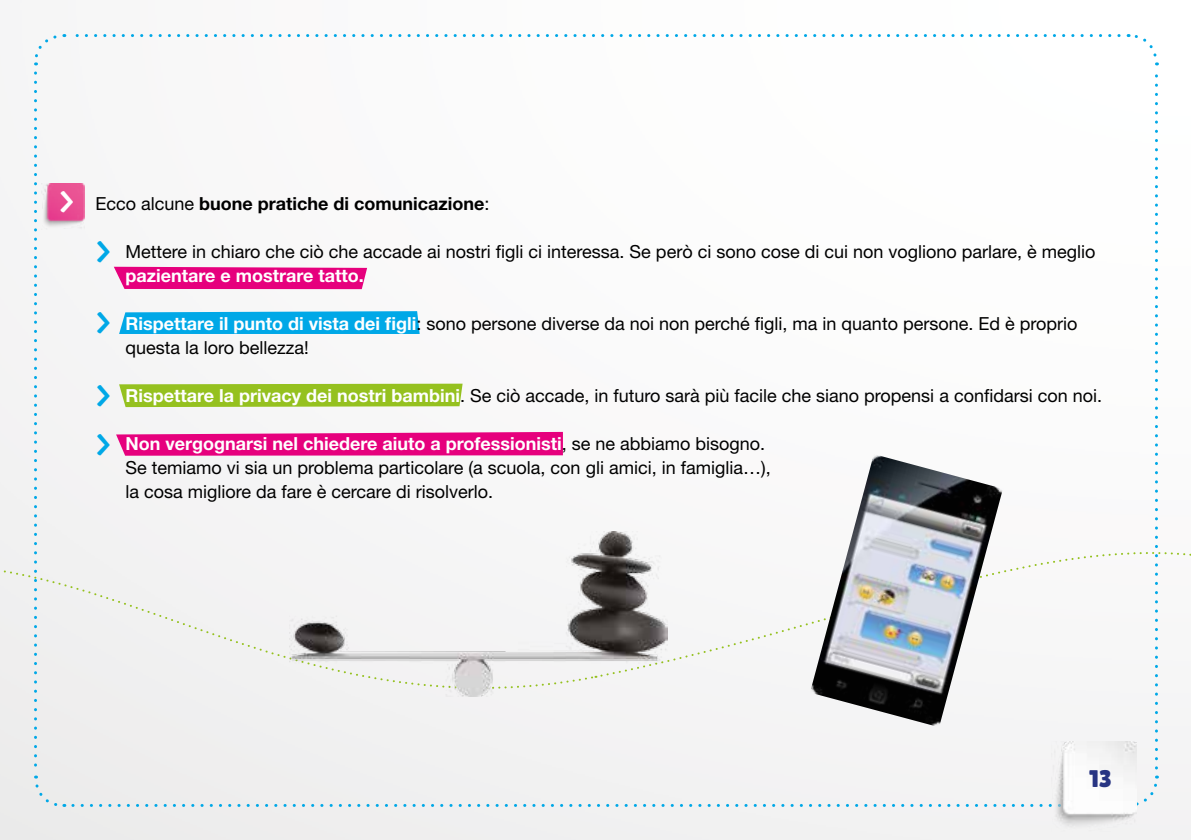
<style>
.page{position:relative;width:1191px;height:840px;background:#fff}
.page>*{position:absolute;margin:0;border:0;box-sizing:border-box;transform-origin:0 0}
.t1{font:36px/71.8px "Lilita One";color:#00a8e7;text-align:justify}
.t2{font:36px "Lilita One";color:#fff}
.t3{font:24px "Lilita One";color:#283583}
.t4{font:18px/24px "Helvetica Neue";color:#000}
.t5{font:700 18px "Helvetica Neue";color:#000}
.t6{font:700 18px "Helvetica Neue";color:#fff}
.s1{font-weight:400}
.s2{font-weight:700;color:#fff}
</style>
<div class="page">
<img style="left:0;top:34px;width:1191px;height:805px">
<div style="left:73px;top:775px;width:1086px;height:32px;background:#f1f1f1"></div>
<svg style="left:1128px;top:34px;width:30px;height:733px"></svg>
<svg style="left:32px;top:34px;width:1087px;height:31px"></svg>
<div style="left:33px;top:73px;width:32px;height:735px;background:#f4f3f4"></div>
<img style="left:1051px;top:740px;width:85px;height:91px">
<div style="left:0;top:564px;width:595px;height:163px;background:#f1f1f1"></div>
<svg style="left:599px;top:526px;width:592px;height:151px"></svg>
<svg style="left:119px;top:383px;width:343px;height:24px;background:#9bc42d"></svg>
<svg style="left:114px;top:266px;width:253px;height:23px;background:#e71587"></svg>
<svg style="left:116px;top:431px;width:447px;height:24px;background:#e71889"></svg>
<svg style="left:119px;top:311px;width:301px;height:23px;background:#0cabe7"></svg>
<img style="left:41px;top:183px;width:43px;height:46px">
<img style="left:810px;top:454px;width:193px;height:272px">
<img style="left:290px;top:531px;width:377px;height:165px">
<h1 class="t2" style="left:59px;top:181px;width:18px">&gt;</h1>
<p class="t5" style="left:95px;top:192px;width:395px"><span class="s1">Ecco alcune</span> buone pratiche di comunicazione<span class="s1">:</span></p>
<p class="t4" style="left:125px;top:239px;width:971px">Mettere in chiaro che ciò che accade ai nostri figli ci interessa. Se però ci sono cose di cui non vogliono parlare, è meglio</p>
<p class="t6" style="left:125px;top:264px;width:240px">pazientare e mostrare tatto.</p>
<p class="t4" style="left:125px;top:311px;width:953px"><span class="s2">Rispettare il punto di vista dei figli</span>: sono persone diverse da noi non perché figli, ma in quanto persone. Ed è proprio questa la loro bellezza!</p>
<p class="t4" style="left:125px;top:383px;width:978px"><span class="s2">Rispettare la privacy dei nostri bambini</span>. Se ciò accade, in futuro sarà più facile che siano propensi a confidarsi con noi.</p>
<p class="t4" style="left:125px;top:431px;width:647px"><span class="s2">Non vergognarsi nel chiedere aiuto a professionisti</span>, se ne abbiamo bisogno.<br>Se temiamo vi sia un problema particolare (a scuola, con gli amici, in famiglia…), la cosa migliore da fare è cercare di risolverlo.</p>
<h1 class="t1" style="left:95px;top:215px;width:18px">&gt; &gt; &gt;</h1>
<h1 class="t1" style="left:95px;top:408px;width:18px">&gt;</h1>
<h2 class="t3" style="left:1089px;top:764px;width:24px">13</h2>
</div>
